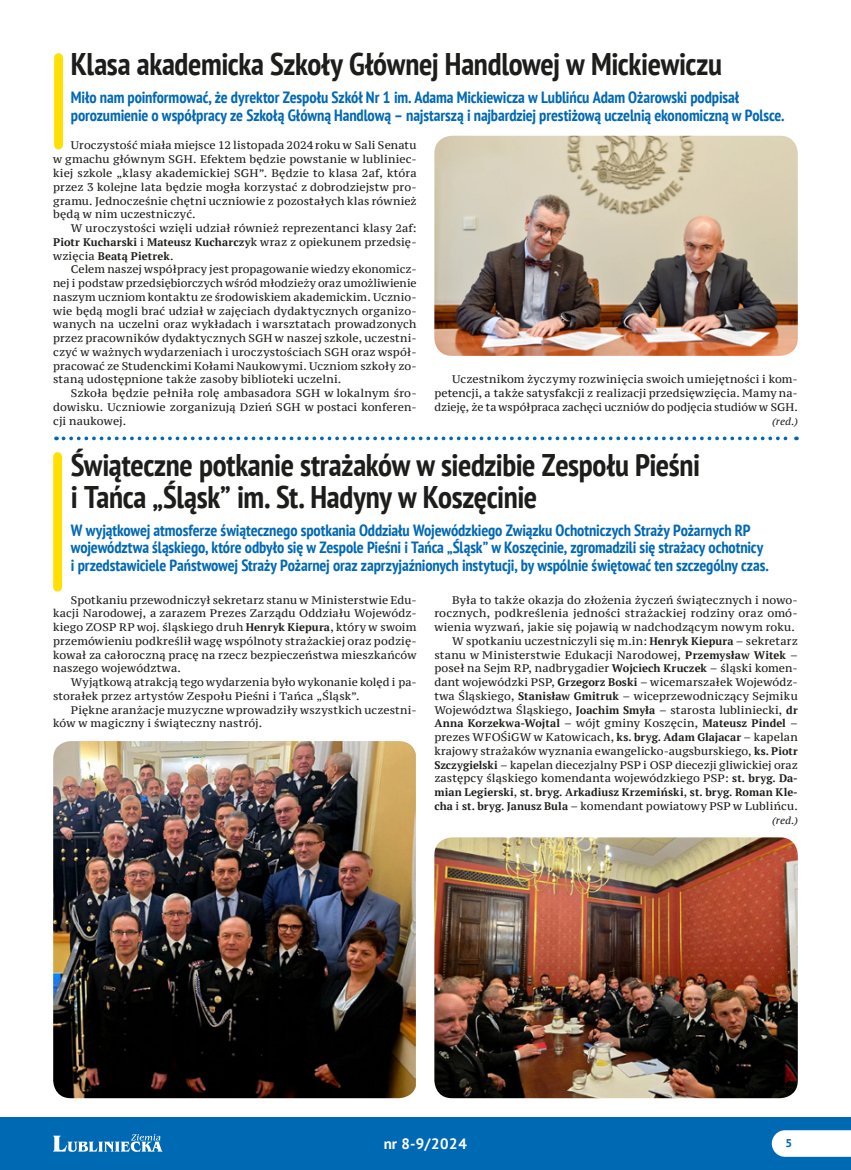
<style>
.page{position:relative;width:851px;height:1170px;background:#fff}
.page>*{position:absolute;margin:0;border:0;box-sizing:border-box;transform-origin:0 0}
._3_tytul{font:700 condensed 31.25px/31.9px "PT Sans";letter-spacing:-.01em;color:#1d1d1b}
._2_lid{font:700 condensed 16.25px/17.5px "PT Sans";letter-spacing:-.005em;color:#0069b4}
.t1{font:700 15px "PT Sans";color:#fff}
.t2{font:700 11.25px "PT Sans Caption";color:#0069b4}
._1_txt{font:11px/13.8px "PT Serif Caption";letter-spacing:.01em;color:#1d1d1b;text-align:justify}
._4_podpis{font:italic 10px "PT Serif Caption";letter-spacing:.01em;color:#1d1d1b}
.s1{font-family:"PT Serif";font-weight:700}
</style>
<div class="page">
<div style="left:0;top:1116px;width:850px;height:53px;background:#0069b4"></div>
<svg style="left:771px;top:1130px;width:79px;height:26px;background:#f1f7fb"></svg>
<svg style="left:53px;top:1134px;width:109px;height:17px"></svg>
<img style="left:434px;top:136px;width:363px;height:220px">
<svg style="left:63px;top:436px;width:733px;height:4px"></svg>
<div style="left:54px;top:58px;width:9px;height:87px;background:#ffe000"></div>
<div style="left:53px;top:456px;width:9px;height:131px;background:#ffe000"></div>
<img style="left:53px;top:741px;width:363px;height:357px">
<img style="left:434px;top:837px;width:363px;height:261px">
<p class="_3_tytul" style="left:71px;top:47px;width:652px">Klasa akademicka Szkoły Głównej Handlowej w Mickiewiczu</p>
<p class="_2_lid" style="left:71px;top:88px;width:715px">Miło nam poinformować, że dyrektor Zespołu Szkół Nr 1 im. Adama Mickiewicza w Lublińcu Adam Ożarowski podpisał porozumienie o współpracy ze Szkołą Główną Handlową – najstarszą i najbardziej prestiżową uczelnią ekonomiczną w Polsce.</p>
<p class="_1_txt" style="left:53px;top:139px;width:365px;text-indent:18px">Uroczystość miała miejsce 12 listopada 2024 roku w Sali Senatu w gmachu głównym SGH. Efektem będzie powstanie w lubliniec&shy;kiej szkole „klasy akademickiej SGH”. Będzie to klasa 2af, która przez 3 kolejne lata będzie mogła korzystać z dobrodziejstw pro&shy;gramu. Jednocześnie chętni uczniowie z pozostałych klas również będą w nim uczestniczyć.</p>
<p class="_1_txt" style="left:53px;top:221px;width:365px;text-indent:18px">W uroczystości wzięli udział również reprezentanci klasy 2af:<br><span class="s1">Piotr Kucharski</span> i <span class="s1">Mateusz Kucharczy</span>k wraz z opiekunem przedsię&shy;wzięcia <span class="s1">Beatą Pietrek</span>.</p>
<p class="_1_txt" style="left:53px;top:262px;width:365px;text-indent:18px">Celem naszej współpracy jest propagowanie wiedzy ekonomicz&shy;nej i podstaw przedsiębiorczych wśród młodzieży oraz umożliwienie naszym uczniom kontaktu ze środowiskiem akademickim. Ucznio&shy;wie będą mogli brać udział w zajęciach dydaktycznych organizo&shy;wanych na uczelni oraz wykładach i warsztatach prowadzonych przez pracowników dydaktycznych SGH w naszej szkole, uczestni&shy;czyć w ważnych wydarzeniach i uroczystościach SGH oraz współ&shy;pracować ze Studenckimi Kołami Naukowymi. Uczniom szkoły zo&shy;staną udostępnione także zasoby biblioteki uczelni.</p>
<p class="_1_txt" style="left:53px;top:386px;width:365px;text-indent:18px">Szkoła będzie pełniła rolę ambasadora SGH w lokalnym śro&shy;dowisku. Uczniowie zorganizują Dzień SGH w postaci konferen&shy;cji naukowej.</p>
<p class="_1_txt" style="left:434px;top:372px;width:365px;text-indent:18px">Uczestnikom życzymy rozwinięcia swoich umiejętności i kom&shy;petencji, a także satysfakcji z realizacji przedsięwzięcia. Mamy na&shy;dzieję, że ta współpraca zachęci uczniów do podjęcia studiów w SGH.</p>
<p class="_3_tytul" style="left:71px;top:448px;width:630px">Świąteczne potkanie strażaków w siedzibie Zespołu Pieśni i Tańca „Śląsk” im. St. Hadyny w Koszęcinie</p>
<p class="_2_lid" style="left:71px;top:521px;width:699px">W wyjątkowej atmosferze świątecznego spotkania Oddziału Wojewódzkiego Związku Ochotniczych Straży Pożarnych RP województwa śląskiego, które odbyło się w Zespole Pieśni i Tańca „Śląsk” w Koszęcinie, zgromadzili się strażacy ochotnicy i przedstawiciele Państwowej Straży Pożarnej oraz zaprzyjaźnionych instytucji, by wspólnie świętować ten szczególny czas.</p>
<p class="_1_txt" style="left:53px;top:592px;width:365px;text-indent:18px">Spotkaniu przewodniczył sekretarz stanu w Ministerstwie Edu&shy;kacji Narodowej, a zarazem Prezes Zarządu Oddziału Wojewódz&shy;kiego ZOSP RP woj. śląskiego druh <span class="s1">Henryk Kiepura</span>, który w swoim przemówieniu podkreślił wagę wspólnoty strażackiej oraz podzię&shy;kował za całoroczną pracę na rzecz bezpieczeństwa mieszkańców naszego województwa.</p>
<p class="_1_txt" style="left:53px;top:675px;width:365px;text-indent:18px">Wyjątkową atrakcją tego wydarzenia było wykonanie kolęd i pa&shy;storałek przez artystów Zespołu Pieśni i Tańca „Śląsk”.</p>
<p class="_1_txt" style="left:53px;top:702px;width:365px;text-indent:18px">Piękne aranżacje muzyczne wprowadziły wszystkich uczestni&shy;ków w magiczny i świąteczny nastrój.</p>
<p class="_4_podpis" style="left:772px;top:414px;width:27px">(red.)</p>
<p class="_1_txt" style="left:434px;top:592px;width:365px;text-indent:18px">Była to także okazja do złożenia życzeń świątecznych i nowo&shy;rocznych, podkreślenia jedności strażackiej rodziny oraz omó&shy;wienia wyzwań, jakie się pojawią w nadchodzącym nowym roku.</p>
<p class="_1_txt" style="left:434px;top:634px;width:365px;text-indent:18px">W spotkaniu uczestniczyli się m.in: <span class="s1">Henryk Kiepura</span> – sekretarz stanu w Ministerstwie Edukacji Narodowej, <span class="s1">Przemysław Witek</span> – poseł na Sejm RP, nadbrygadier <span class="s1">Wojciech Kruczek</span> – śląski komen&shy;dant wojewódzki PSP, <span class="s1">Grzegorz Boski</span> – wicemarszałek Wojewódz&shy;twa Śląskiego, <span class="s1">Stanisław Gmitruk</span> – wiceprzewodniczący Sejmiku Województwa Śląskiego, <span class="s1">Joachim Smyła</span> – starosta lubliniecki, <span class="s1">dr Anna Korzekwa-‑Wojtal</span> – wójt gminy Koszęcin, <span class="s1">Mateusz Pindel</span> – prezes WFOŚiGW w Katowicach, <span class="s1">ks. bryg. Adam Glajacar</span> – kapelan krajowy strażaków wyznania ewangelicko‑augsburskiego, <span class="s1">ks. Piotr Szczygielski</span> – kapelan diecezjalny PSP i OSP diecezji gliwickiej oraz zastępcy śląskiego komendanta wojewódzkiego PSP: <span class="s1">st. bryg. Da&shy;mian Legierski</span>, <span class="s1">st. bryg. Arkadiusz Krzemiński</span>, <span class="s1">st. bryg. Roman Kle&shy;cha</span> i <span class="s1">st. bryg. Janusz Bula</span> – komendant powiatowy PSP w Lublińcu.</p>
<p class="_4_podpis" style="left:772px;top:813px;width:27px">(red.)</p>
<h3 class="t1" style="left:384px;top:1133px;width:85px">nr 8-9/2024</h3>
<p class="t2" style="left:785px;top:1135px;width:9px">5</p>
</div>
